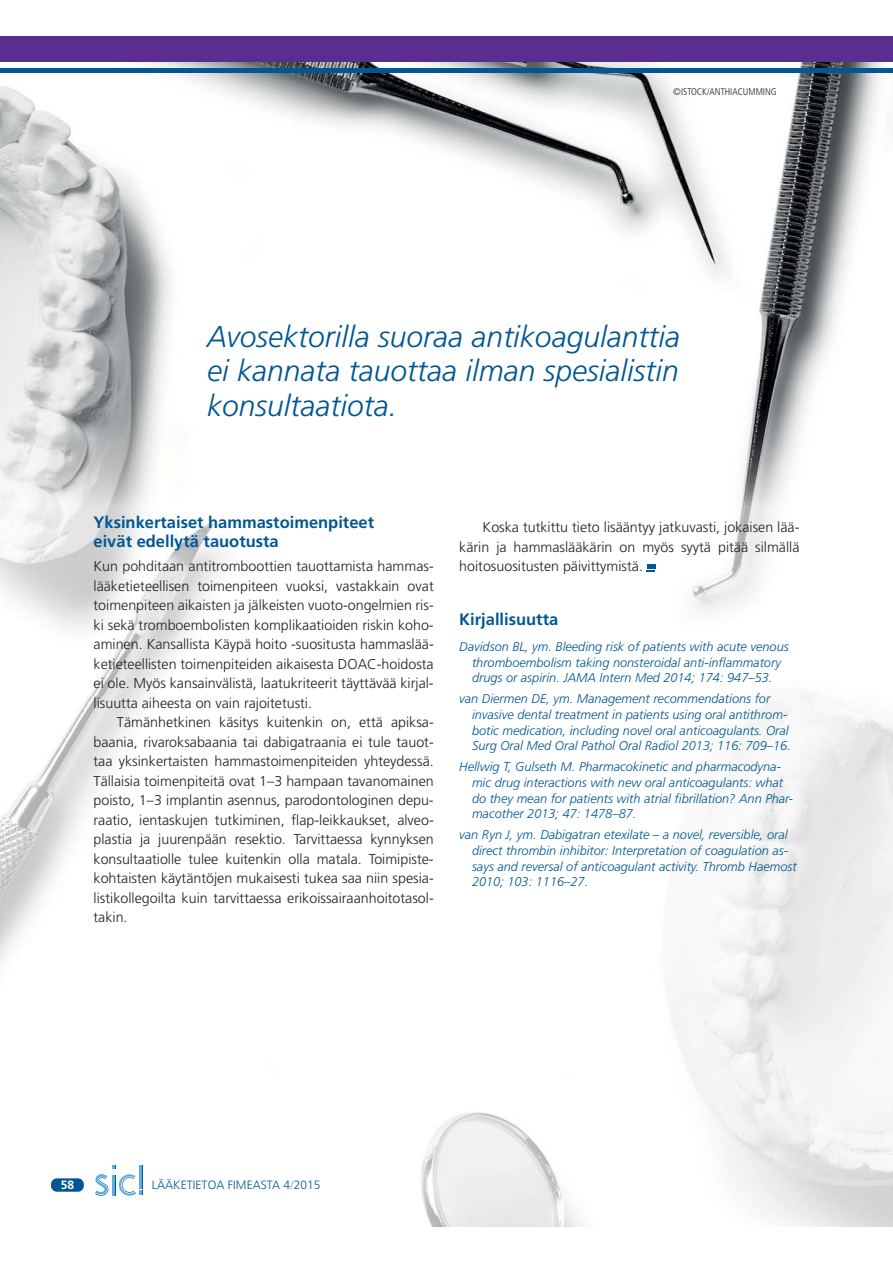
<style>
.page{position:relative;width:893px;height:1263px;background:#fff}
.page>*{position:absolute;margin:0;border:0;box-sizing:border-box;transform-origin:0 0}
.t1{font:italic 300 30px/34.5px "Frutiger";color:#005793;text-align:justify}
.t2{font:700 16.5px/19.5px "Frutiger";color:#005793}
.t3{font:300 14.25px/19.5px "Frutiger";color:#231f20;text-align:justify}
.t4{font:italic 300 12.75px/15.8px "Frutiger";color:#005793}
.t5{font:300 12px "Frutiger";letter-spacing:.005em;color:#005793}
.t6{font:700 12px "Frutiger";color:#fff}
.t7{font:300 condensed 9.75px "Frutiger";color:#231f20}
.s1{color:#5eaee1}
</style>
<div class="page">
<img style="left:0;top:62px;width:892px;height:1164px">
<div style="left:0;top:36px;width:892px;height:26px;background:#5c2d91"></div>
<hr style="left:0;top:68px;width:892px;height:4px;background:#005793">
<div style="left:647px;top:564px;width:8px;height:5px;background:#005793"></div>
<div style="left:51px;top:1178px;width:33px;height:14px;background:#005793;border-radius:6px"></div>
<svg style="left:95px;top:1165px;width:49px;height:31px"></svg>
<p class="t7" style="left:673px;top:88px;width:105px">©ISTOCK/ANTHIACUMMING</p>
<h1 class="t1" style="left:207px;top:322px;width:474px">Avosektorilla suoraa antikoagulanttia ei kannata tauottaa ilman spesialistin konsultaatiota.</h1>
<p class="t2" style="left:94px;top:514px;width:282px">Yksinkertaiset hammastoimenpiteet eivät edellytä tauotusta</p>
<p class="t3" style="left:94px;top:558px;width:342px">Kun pohditaan antitromboottien tauottamista hammas&shy;lääketieteellisen toimenpiteen vuoksi, vastakkain ovat toimenpiteen aikaisten ja jälkeisten vuoto-ongelmien ris&shy;ki sekä tromboembolisten komplikaatioiden riskin koho&shy;aminen. Kansallista Käypä hoito -suositusta hammaslää&shy;ketieteellisten toimenpiteiden aikaisesta DOAC-hoidosta ei ole. Myös kansainvälistä, laatukriteerit täyttävää kirjal&shy;lisuutta aiheesta on vain rajoitetusti.</p>
<p class="t3" style="left:94px;top:714px;width:342px;text-indent:23px">Tämänhetkinen käsitys kuitenkin on, että apiksa&shy;baania, rivaroksabaania tai dabigatraania ei tule tauot&shy;taa yksinkertaisten hammastoimenpiteiden yhteydessä.<br>Tällaisia toimenpiteitä ovat 1–3 hampaan tavanomainen poisto, 1–3 implantin asennus, parodontologinen depu&shy;raatio, ientaskujen tutkiminen, flap-leikkaukset, alveo&shy;plastia ja juurenpään resektio. Tarvittaessa kynnyksen konsultaatiolle tulee kuitenkin olla matala. Toimipiste&shy;kohtaisten käytäntöjen mukaisesti tukea saa niin spesia&shy;listikollegoilta kuin tarvittaessa erikoissairaanhoitotasol&shy;takin.</p>
<p class="t3" style="left:459px;top:519px;width:342px;text-indent:23px">Koska tutkittu tieto lisääntyy jatkuvasti, jokaisen lää&shy;kärin ja hammaslääkärin on myös syytä pitää silmällä hoitosuositusten päivittymistä.</p>
<p class="t2" style="left:459px;top:611px;width:100px">Kirjallisuutta</p>
<p class="t4" style="left:459px;top:639px;width:331px;text-align:center">Davidson BL, ym. Bleeding risk of patients with acute venous thromboembolism taking nonsteroidal anti-inflammatory drugs or aspirin. JAMA Intern Med 2014; 174: 947–53.</p>
<p class="t4" style="left:472px;top:692px;width:320px;text-indent:-13px">van Diermen DE, ym. Management recommendations for invasive dental treatment in patients using oral antithrom&shy;botic medication, including novel oral anticoagulants. Oral Surg Oral Med Oral Pathol Oral Radiol 2013; 116: 709–16.</p>
<p class="t4" style="left:472px;top:760px;width:322px;text-indent:-13px">Hellwig T, Gulseth M. Pharmacokinetic and pharmacodyna&shy;mic drug interactions with new oral anticoagulants: what do they mean for patients with atrial fibrillation? Ann Phar&shy;macother 2013; 47: 1478–87.</p>
<p class="t4" style="left:472px;top:828px;width:326px;text-indent:-13px">van Ryn J, ym. Dabigatran etexilate – a novel, reversible, oral direct thrombin inhibitor: Interpretation of coagulation as&shy;says and reversal of anticoagulant activity. Thromb Haemost 2010; 103: 1116–27.</p>
<p class="t6" style="left:61px;top:1180px;width:15px">58</p>
<p class="t5" style="left:152px;top:1180px;width:170px">LÄÄKETIETOA FIMEASTA 4<span class="s1">/</span>2015</p>
</div>
